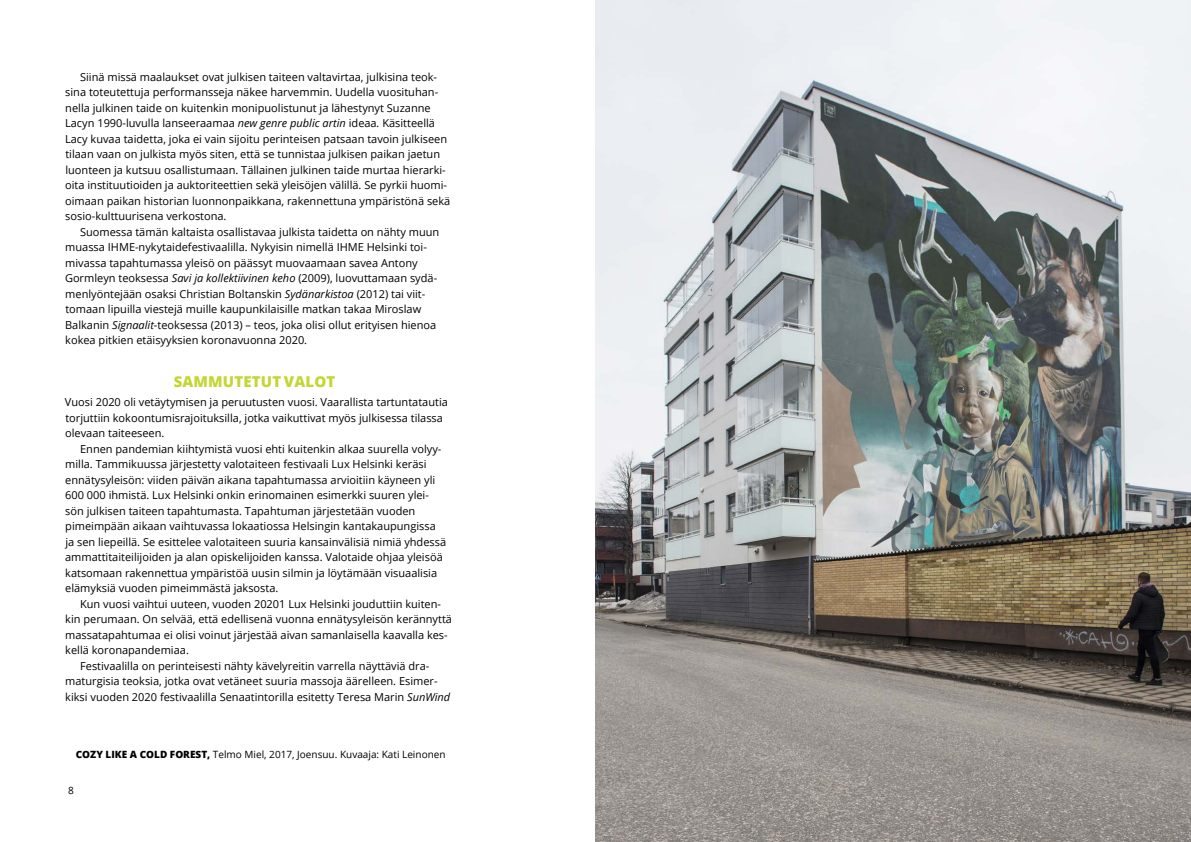
<style>
.page{position:relative;width:1191px;height:842px;background:#fff}
.page>*{position:absolute;margin:0;border:0;box-sizing:border-box;transform-origin:0 0}
.t1{font:800 15px "Open Sans";letter-spacing:.01em;color:#c3d633}
.Leipäteksti{font:11px/15.5px "Open Sans";color:#000}
.Leipäteksti_eka{font:11px/15.5px "Open Sans";color:#000}
.kuvateksti{font:10px "Open Sans";color:#000}
.s1{font-style:italic}
.s2{font-weight:800}
</style>
<div class="page">
<img style="left:595px;top:0;width:596px;height:842px">
<p class="Leipäteksti" style="left:65px;top:68px;width:387px;text-indent:15px">Siinä missä maalaukset ovat julkisen taiteen valtavirtaa, julkisina teok&shy;sina toteutettuja performansseja näkee harvemmin. Uudella vuosituhan&shy;nella julkinen taide on kuitenkin monipuolistunut ja lähestynyt Suzanne Lacyn 1990-luvulla lanseeraamaa <span class="s1">new genre public artin</span> ideaa<span class="s1">.</span> Käsitteellä Lacy kuvaa taidetta, joka ei vain sijoitu perinteisen patsaan tavoin julkiseen tilaan vaan on julkista myös siten, että se tunnistaa julkisen paikan jaetun luonteen ja kutsuu osallistumaan. Tällainen julkinen taide murtaa hierarki&shy;oita instituutioiden ja auktoriteettien sekä yleisöjen välillä. Se pyrkii huomi&shy;oimaan paikan historian luonnonpaikkana, rakennettuna ympäristönä sekä sosio-kulttuurisena verkostona.</p>
<p class="Leipäteksti" style="left:65px;top:223px;width:376px;text-indent:15px">Suomessa tämän kaltaista osallistavaa julkista taidetta on nähty muun muassa IHME-nykytaidefestivaalilla. Nykyisin nimellä IHME Helsinki toi&shy;mivassa tapahtumassa yleisö on päässyt muovaamaan savea Antony Gormleyn teoksessa <span class="s1">Savi ja kollektiivinen keho</span> (2009), luovuttamaan sydä&shy;menlyöntejään osaksi Christian Boltanskin <span class="s1">Sydänarkistoa</span> (2012) tai viit&shy;tomaan lipuilla viestejä muille kaupunkilaisille matkan takaa Miroslaw Balkanin <span class="s1">Signaalit</span>-teoksessa (2013) – teos, joka olisi ollut erityisen hienoa kokea pitkien etäisyyksien koronavuonna 2020.</p>
<h2 class="t1" style="left:174px;top:370px;width:163px">SAMMUTETUT VALOT</h2>
<p class="Leipäteksti_eka" style="left:65px;top:394px;width:384px">Vuosi 2020 oli vetäytymisen ja peruutusten vuosi. Vaarallista tartuntatautia torjuttiin kokoontumisrajoituksilla, jotka vaikuttivat myös julkisessa tilassa olevaan taiteeseen.</p>
<p class="Leipäteksti" style="left:65px;top:440px;width:382px;text-indent:15px">Ennen pandemian kiihtymistä vuosi ehti kuitenkin alkaa suurella volyy&shy;milla. Tammikuussa järjestetty valotaiteen festivaali Lux Helsinki keräsi ennätysyleisön: viiden päivän aikana tapahtumassa arvioitiin käyneen yli 600 000 ihmistä. Lux Helsinki onkin erinomainen esimerkki suuren ylei&shy;sön julkisen taiteen tapahtumasta. Tapahtuman järjestetään vuoden pimeimpään aikaan vaihtuvassa lokaatiossa Helsingin kantakaupungissa ja sen liepeillä. Se esittelee valotaiteen suuria kansainvälisiä nimiä yhdessä ammattitaiteilijoiden ja alan opiskelijoiden kanssa. Valotaide ohjaa yleisöä katsomaan rakennettua ympäristöä uusin silmin ja löytämään visuaalisia elämyksiä vuoden pimeimmästä jaksosta.</p>
<p class="Leipäteksti" style="left:65px;top:595px;width:388px;text-indent:15px">Kun vuosi vaihtui uuteen, vuoden 20201 Lux Helsinki jouduttiin kuiten&shy;kin perumaan. On selvää, että edellisenä vuonna ennätysyleisön kerännyttä massatapahtumaa ei olisi voinut järjestää aivan samanlaisella kaavalla kes&shy;kellä koronapandemiaa.</p>
<p class="Leipäteksti" style="left:65px;top:657px;width:386px;text-indent:15px">Festivaalilla on perinteisesti nähty kävelyreitin varrella näyttäviä dra&shy;maturgisia teoksia, jotka ovat vetäneet suuria massoja äärelleen. Esimer&shy;kiksi vuoden 2020 festivaalilla Senaatintorilla esitetty Teresa Marin <span class="s1">SunWind</span></p>
<p class="kuvateksti" style="left:76px;top:747px;width:371px"><span class="s2">COZY LIKE A COLD FOREST,</span> Telmo Miel, 2017, Joensuu. Kuvaaja: Kati Leinonen</p>
<p class="kuvateksti" style="left:68px;top:783px;width:7px">8</p>
</div>
